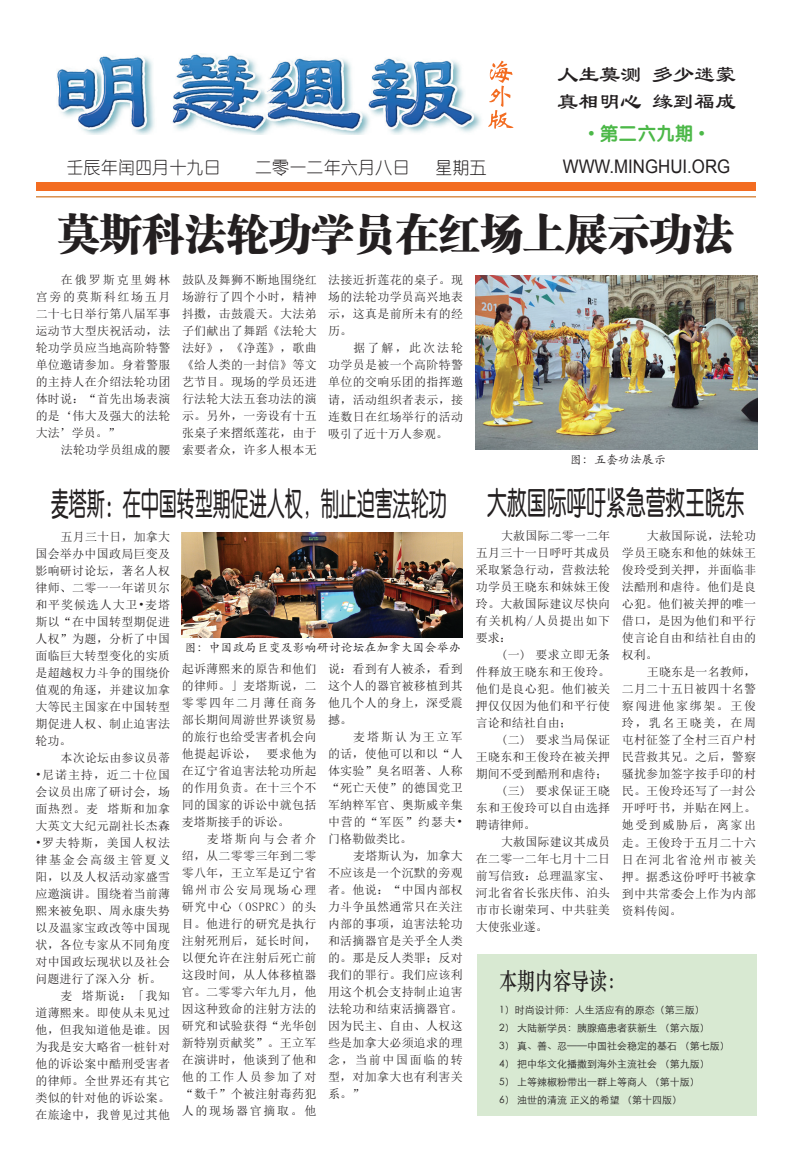
<style>
.page{position:relative;width:792px;height:1152px;background:#fff}
.page>*{position:absolute;margin:0;border:0;box-sizing:border-box;transform-origin:0 0}
.t1{font:42.3px "FZCSJW GB1 0";color:#231f20}
.t2{font:32.4px "FZY3 JW GB1 0";color:#231f20;scale:.56 1}
.t3{font:32.4px "FZY3 JW GB1 0";color:#231f20;scale:.61 1}
.t4{font:24px "ST Zhongsong";color:#231f20;scale:.75 1}
.t5{font:23.4px/26.5px "Li Su";color:#231f20;scale:.9 1}
.t6{font:18.7px "Arial";color:#231f20;scale:.9 1}
.t7{font:18.7px "FZY4 JW GB1 0";color:#4cb848}
.t8{font:17.2px "You Yuan";color:#231f20}
.t9{font:12px/17px "Sim Sun";letter-spacing:.025em;color:#231f20;text-align:justify}
.t10{font:12px "ST Kaiti";color:#231f20}
.t11{font:12px "Sim Sun";color:#231f20}
.t12{font:12px "Sim Sun";letter-spacing:.075em;color:#231f20}
.t13{font:12px "Sim Sun";letter-spacing:.135em;color:#231f20}
.t14{font:10px/18px "ST Xihei";color:#231f20}
.s1{font-family:"Arial"}
</style>
<div class="page">
<hr style="left:36px;top:196px;width:720px;height:1px;background:#d06f18">
<div style="left:36px;top:182px;width:720px;height:9px;background:#f36c21"></div>
<svg style="left:488px;top:61px;width:25px;height:68px"></svg>
<img style="left:57px;top:54px;width:424px;height:80px">
<img style="left:476px;top:276px;width:282px;height:174px">
<img style="left:182px;top:532px;width:281px;height:106px">
<div style="left:477px;top:954px;width:279px;height:162px;background:#d8e9d2"></div>
<h3 class="t5" style="left:557px;top:61px;width:200px">人生莫测 多少迷蒙真相明心 缘到福成</h3>
<h3 class="t8" style="left:66px;top:158px;width:156px">壬辰年闰四月十九日</h3>
<h3 class="t8" style="left:255px;top:158px;width:156px">二零一二年六月八日</h3>
<h3 class="t8" style="left:435px;top:158px;width:53px">星期五</h3>
<h3 class="t7" style="left:588px;top:122px;width:118px"><span class="s1">•</span> 第二六九期 <span class="s1">•</span></h3>
<h3 class="t6" style="left:563px;top:154px;width:188px">WWW.MINGHUI.ORG</h3>
<h1 class="t1" style="left:58px;top:210px;width:678px">莫斯科法轮功学员在红场上展示功法</h1>
<p class="t9" style="left:36px;top:272px;width:136px;text-indent:25px">在俄罗斯克里姆林宫旁的莫斯科红场五月二十七日举行第八届军事运动节大型庆祝活动，法轮功学员应当地高阶特警单位邀请参加。身着警服的主持人在介绍法轮功团体时说：“首先出场表演的是‘伟大及强大的法轮大法’学员。”</p>
<p class="t9" style="left:61px;top:442px;width:111px">法轮功学员组成的腰</p>
<p class="t9" style="left:182px;top:272px;width:136px">鼓队及舞狮不断地围绕红场游行了四个小时，精神抖擞，击鼓震天。大法弟子们献出了舞蹈《法轮大法好》，《净莲》，歌曲《给人类的一封信》等文艺节目。现场的学员还进行法轮大法五套功法的演示。另外，一旁设有十五张桌子来摺纸莲花，由于索要者众，许多人根本无</p>
<p class="t9" style="left:328px;top:272px;width:136px">法接近折莲花的桌子。现场的法轮功学员高兴地表示，这真是前所未有的经历。</p>
<p class="t9" style="left:328px;top:340px;width:136px;text-indent:25px">据了解，此次法轮功学员是被一个高阶特警单位的交响乐团的指挥邀请，活动组织者表示，接连数日在红场举行的活动吸引了近十万人参观。</p>
<h2 class="t2" style="left:51px;top:486px;width:709px">麦塔斯：在中国转型期促进人权，制止迫害法轮功</h2>
<p class="t9" style="left:35px;top:528px;width:136px;text-indent:25px">五月三十日，加拿大国会举办中国政局巨变及影响研讨论坛，著名人权律师、二零一一年诺贝尔和平奖候选人大卫•麦塔斯以“在中国转型期促进人权”为题，分析了中国面临巨大转型变化的实质是超越权力斗争的围绕价值观的角逐，并建议加拿大等民主国家在中国转型期促进人权、制止迫害法轮功。</p>
<p class="t9" style="left:61px;top:749px;width:111px">本次论坛由参议员蒂</p>
<p class="t9" style="left:35px;top:766px;width:136px">•尼诺主持，近二十位国会议员出席了研讨会，场面热烈。麦 塔斯和加拿大英文大纪元副社长杰森</p>
<p class="t12" style="left:35px;top:837px;width:136px">•罗夫特斯，美国人权法</p>
<p class="t13" style="left:35px;top:854px;width:136px">律基金会高级主管夏义</p>
<p class="t9" style="left:35px;top:868px;width:136px">阳，以及人权活动家盛雪</p>
<p class="t9" style="left:35px;top:885px;width:136px">应邀演讲。围绕着当前薄</p>
<p class="t9" style="left:35px;top:902px;width:136px">熙来被免职、周永康失势</p>
<p class="t9" style="left:35px;top:919px;width:136px">以及温家宝政改等中国现</p>
<p class="t9" style="left:35px;top:936px;width:136px">状，各位专家从不同角度</p>
<p class="t9" style="left:35px;top:953px;width:136px">对中国政坛现状以及社会</p>
<p class="t11" style="left:35px;top:973px;width:128px">问题进行了深入分 析。</p>
<p class="t9" style="left:61px;top:987px;width:111px">麦 塔斯说：「我知</p>
<p class="t9" style="left:35px;top:1004px;width:136px">道薄熙来。即使从未见过</p>
<p class="t9" style="left:35px;top:1021px;width:136px">他，但我知道他是谁。因</p>
<p class="t9" style="left:35px;top:1038px;width:136px">为我是安大略省一桩针对</p>
<p class="t9" style="left:35px;top:1055px;width:136px">他的诉讼案中酷刑受害者</p>
<p class="t9" style="left:35px;top:1072px;width:136px">的律师。全世界还有其它</p>
<p class="t9" style="left:35px;top:1089px;width:136px">类似的针对他的诉讼案。</p>
<p class="t9" style="left:35px;top:1106px;width:136px">在旅途中，我曾见过其他</p>
<p class="t10" style="left:184px;top:639px;width:277px">图：中国政局巨变及影响研讨论坛在加拿大国会举办</p>
<p class="t9" style="left:182px;top:660px;width:136px">起诉薄熙来的原告和他们的律师。」麦塔斯说，二零零四年二月薄任商务部长期间周游世界谈贸易的旅行也给受害者机会向他提起诉讼， 要求他为在辽宁省迫害法轮功所起的作用负责。在十三个不同的国家的诉讼中就包括麦塔斯接手的诉讼。</p>
<p class="t9" style="left:182px;top:830px;width:136px;text-indent:25px">麦塔斯向与会者介绍，从二零零三年到二零零八年，王立军是辽宁省锦州市公安局现场心理研究中心（OSPRC）的头目。他进行的研究是执行注射死刑后，延长时间，以便允许在注射后死亡前这段时间，从人体移植器官。二零零六年九月，他因这种致命的注射方法的研究和试验获得“光华创新特别贡献奖”。王立军在演讲时，他谈到了他和他的工作人员参加了对“数千”个被注射毒药犯人的现场器官摘取。他</p>
<p class="t9" style="left:328px;top:660px;width:136px">说：看到有人被杀，看到这个人的器官被移植到其他几个人的身上，深受震撼。</p>
<p class="t9" style="left:328px;top:728px;width:136px;text-indent:25px">麦塔斯认为王立军的话，使他可以和以“人体实验”臭名昭著、人称“死亡天使”的德国党卫军纳粹军官、奥斯威辛集中营的“军医”约瑟夫•门格勒做类比。</p>
<p class="t9" style="left:328px;top:847px;width:136px;text-indent:25px">麦塔斯认为，加拿大不应该是一个沉默的旁观者。他说：“中国内部权力斗争虽然通常只在关注内部的事项，迫害法轮功和活摘器官是关乎全人类的。那是反人类罪；反对我们的罪行。我们应该利用这个机会支持制止迫害法轮功和结束活摘器官。因为民主、自由、人权这些是加拿大必须追求的理念，当前中国面临的转型，对加拿大也有利害关系。”</p>
<p class="t10" style="left:570px;top:452px;width:97px">图：五套功法展示</p>
<h2 class="t3" style="left:487px;top:485px;width:423px">大赦国际呼吁紧急营救王晓东</h2>
<p class="t9" style="left:476px;top:528px;width:136px;text-indent:25px">大赦国际二零一二年五月三十一日呼吁其成员采取紧急行动，营救法轮功学员王晓东和妹妹王俊玲。大赦国际建议尽快向有关机构/人员提出如下要求：</p>
<p class="t9" style="left:476px;top:647px;width:136px;text-indent:25px">(一) 要求立即无条件释放王晓东和王俊玲。他们是良心犯。他们被关押仅仅因为他们和平行使言论和结社自由；</p>
<p class="t9" style="left:501px;top:732px;width:111px">(二) 要求当局保证</p>
<p class="t9" style="left:476px;top:749px;width:136px">王晓东和王俊玲在被关押</p>
<p class="t11" style="left:476px;top:768px;width:134px">期间不受到酷刑和虐待；</p>
<p class="t9" style="left:501px;top:783px;width:111px">(三) 要求保证王晓</p>
<p class="t9" style="left:476px;top:800px;width:136px">东和王俊玲可以自由选择</p>
<p class="t9" style="left:476px;top:817px;width:62px">聘请律师。</p>
<p class="t9" style="left:501px;top:834px;width:111px">大赦国际建议其成员</p>
<p class="t9" style="left:476px;top:851px;width:136px">在二零一二年七月十二日</p>
<p class="t9" style="left:476px;top:868px;width:136px">前写信致：总理温家宝、</p>
<p class="t9" style="left:476px;top:885px;width:136px">河北省省长张庆伟、泊头</p>
<p class="t9" style="left:476px;top:902px;width:136px">市市长谢荣珂、中共驻美</p>
<p class="t9" style="left:476px;top:919px;width:74px">大使张业遂。</p>
<p class="t9" style="left:622px;top:528px;width:136px;text-indent:25px">大赦国际说，法轮功学员王晓东和他的妹妹王俊玲受到关押，并面临非法酷刑和虐待。他们是良心犯。他们被关押的唯一借口，是因为他们和平行使言论自由和结社自由的权利。</p>
<p class="t9" style="left:622px;top:664px;width:136px;text-indent:25px">王晓东是一名教师，二月二十五日被四十名警察闯进他家绑架。王俊玲，乳名王晓美，在周屯村征签了全村三百户村民营救其兄。之后，警察骚扰参加签字按手印的村民。王俊玲还写了一封公开呼吁书，并贴在网上。她受到威胁后，离家出走。王俊玲于五月二十六日在河北省沧州市被关押。据悉这份呼吁书被拿到中共常委会上作为内部资料传阅。</p>
<h3 class="t4" style="left:499px;top:963px;width:170px">本期内容导读：</h3>
<p class="t14" style="left:499px;top:1000px;width:232px">1）时尚设计师：人生活应有的原态（第三版）<br>2） 大陆新学员：胰腺癌患者获新生 （第六版）<br>3） 真、善、忍——中国社会稳定的基石 （第七版）<br>4） 把中华文化播撒到海外主流社会 （第九版）<br>5） 上等辣椒粉带出一群上等商人 （第十版）<br>6） 浊世的清流 正义的希望 （第十四版）</p>
</div>
